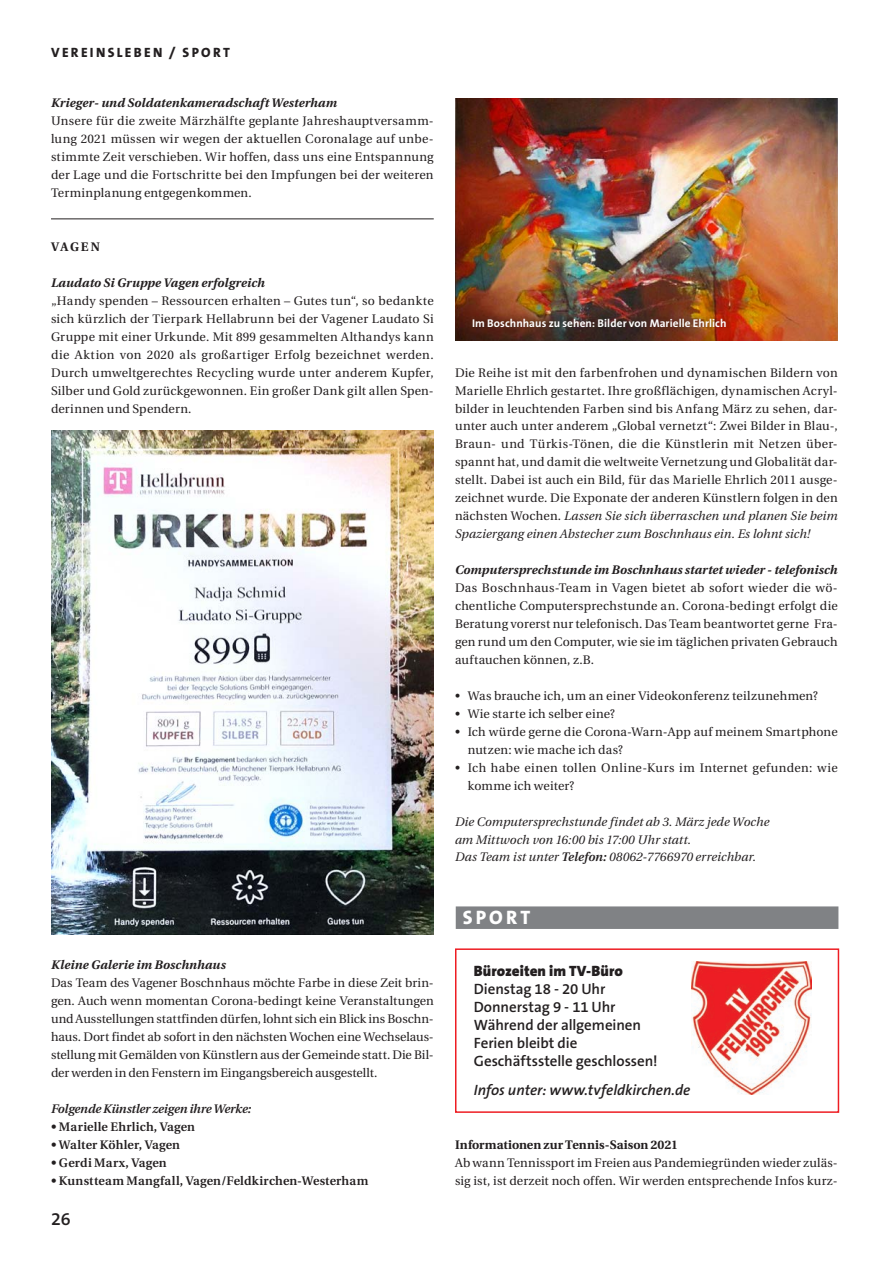
<style>
.page{position:relative;width:893px;height:1263px;background:#fff}
.page>*{position:absolute;margin:0;border:0;box-sizing:border-box;transform-origin:0 0}
.t1{font:800 19.5px "The Sans B W8";letter-spacing:.16em;color:#fff}
.t2{font:600 18px "The Sans B W6";color:#231f20}
.t3{font:600 15px/18px "The Sans B W6";letter-spacing:-.005em;color:#231f20}
.t4{font:italic 600 15px "The Sans B W6";letter-spacing:-.005em;color:#231f20}
.t5{font:900 15px "The Sans B W9";letter-spacing:.005em;color:#231f20}
.t6{font:800 13.5px "The Sans B W8";letter-spacing:.175em;color:#231f20}
.t7{font:12.3px/18px "Utopia";letter-spacing:.01em;color:#231f20;text-align:justify}
.t8{font:italic 700 12.3px "Utopia";letter-spacing:.01em;color:#231f20}
.t9{font:italic 12.3px/18px "Utopia";letter-spacing:.005em;color:#231f20}
.t10{font:600 12.3px "Utopia";letter-spacing:.01em;color:#231f20}
.t11{font:700 12.3px "Utopia";letter-spacing:.005em;color:#231f20}
.t12{font:italic 600 12.3px "Utopia";letter-spacing:-.01em;color:#231f20}
.t13{font:700 11.25px "The Sans B W7";letter-spacing:.01em;color:#fff}
.s1{font-style:italic}
.s2{font-weight:600}
</style>
<div class="page">
<div style="left:456px;top:906px;width:382px;height:23px;background:#808285"></div>
<img style="left:692px;top:962px;width:120px;height:133px">
<div style="left:455px;top:948px;width:384px;height:165px;border:2px solid #ee1d23"></div>
<hr style="left:51px;top:218px;width:383px;height:1px;background:#231f20">
<img style="left:51px;top:430px;width:383px;height:505px">
<img style="left:455px;top:99px;width:383px;height:242px">
<div style="left:465px;top:311px;width:269px;height:24px;background:#231f20;opacity:.75"></div>
<p class="t6" style="left:51px;top:44px;width:180px">VEREINSLEBEN / SPORT</p>
<p class="t8" style="left:51px;top:96px;width:287px">Krieger- und Soldatenkameradschaft Westerham</p>
<p class="t7" style="left:51px;top:112px;width:384px">Unsere für die zweite Märzhälfte geplante Jahreshauptversamm&shy;lung 2021 müssen wir wegen der aktuellen Coronalage auf unbe&shy;stimmte Zeit verschieben. Wir hoffen, dass uns eine Entspannung der Lage und die Fortschritte bei den Impfungen bei der weiteren Terminplanung entgegenkommen.</p>
<p class="t11" style="left:51px;top:240px;width:50px">VAGEN</p>
<p class="t8" style="left:51px;top:276px;width:216px">Laudato Si Gruppe Vagen erfolgreich</p>
<p class="t7" style="left:51px;top:292px;width:384px">„Handy spenden – Ressourcen erhalten – Gutes tun“, so bedankte sich kürzlich der Tierpark Hellabrunn bei der Vagener Laudato Si Gruppe mit einer Urkunde. Mit 899 gesammelten Althandys kann die Aktion von 2020 als großartiger Erfolg bezeichnet werden.<br>Durch umweltgerechtes Recycling wurde unter anderem Kupfer, Silber und Gold zurückgewonnen. Ein großer Dank gilt allen Spen&shy;derinnen und Spendern.</p>
<p class="t8" style="left:51px;top:958px;width:176px">Kleine Galerie im Boschnhaus</p>
<p class="t7" style="left:51px;top:974px;width:384px">Das Team des Vagener Boschnhaus möchte Farbe in diese Zeit brin&shy;gen. Auch wenn momentan Corona-bedingt keine Veranstaltungen und Ausstellungen stattfinden dürfen, lohnt sich ein Blick ins Boschn&shy;haus. Dort findet ab sofort in den nächsten Wochen eine Wechselaus&shy;stellung mit Gemälden von Künstlern aus der Gemeinde statt. Die Bil&shy;der werden in den Fenstern im Eingangsbereich ausgestellt.</p>
<p class="t12" style="left:51px;top:1102px;width:202px">Folgende Künstler zeigen ihre Werke:</p>
<p class="t10" style="left:51px;top:1120px;width:146px">• Marielle Ehrlich, Vagen</p>
<p class="t10" style="left:51px;top:1138px;width:131px">• Walter Köhler, Vagen</p>
<p class="t10" style="left:51px;top:1156px;width:117px">• Gerdi Marx, Vagen</p>
<p class="t10" style="left:51px;top:1173px;width:319px">• Kunstteam Mangfall, Vagen/Feldkirchen-Westerham</p>
<h2 class="t2" style="left:51px;top:1207px;width:21px">26</h2>
<p class="t13" style="left:472px;top:316px;width:256px">Im Boschnhaus zu sehen: Bilder von Marielle Ehrlich</p>
<p class="t7" style="left:455px;top:364px;width:384px">Die Reihe ist mit den farbenfrohen und dynamischen Bildern von Marielle Ehrlich gestartet. Ihre großflächigen, dynamischen Acryl&shy;bilder in leuchtenden Farben sind bis Anfang März zu sehen, dar&shy;unter auch unter anderem „Global vernetzt“: Zwei Bilder in Blau-, Braun- und Türkis-Tönen, die die Künstlerin mit Netzen über&shy;spannt hat, und damit die weltweite Vernetzung und Globalität dar&shy;stellt. Dabei ist auch ein Bild, für das Marielle Ehrlich 2011 ausge&shy;zeichnet wurde. Die Exponate der anderen Künstlern folgen in den nächsten Wochen. <span class="s1">Lassen Sie sich überraschen und planen Sie beim Spaziergang einen Abstecher zum Boschnhaus ein. Es lohnt sich!</span></p>
<p class="t8" style="left:455px;top:563px;width:384px">Computersprechstunde im Boschnhaus startet wieder - telefonisch</p>
<p class="t7" style="left:455px;top:579px;width:384px">Das Boschnhaus-Team in Vagen bietet ab sofort wieder die wö&shy;chentliche Computersprechstunde an. Corona-bedingt erfolgt die Beratung vorerst nur telefonisch. Das Team beantwortet gerne Fra&shy;gen rund um den Computer, wie sie im täglichen privaten Gebrauch auftauchen können, z.B.</p>
<p class="t7" style="left:455px;top:687px;width:364px">• Was brauche ich, um an einer Videokonferenz teilzunehmen?</p>
<p class="t7" style="left:455px;top:705px;width:161px">• Wie starte ich selber eine?</p>
<p class="t7" style="left:468px;top:723px;width:371px;text-indent:-13px">• Ich würde gerne die Corona-Warn-App auf meinem Smartphone nutzen: wie mache ich das?</p>
<p class="t7" style="left:468px;top:759px;width:371px;text-indent:-13px">• Ich habe einen tollen Online-Kurs im Internet gefunden: wie komme ich weiter?</p>
<p class="t9" style="left:455px;top:813px;width:316px">Die Computersprechstunde findet ab 3. März jede Woche am Mittwoch von 16:00 bis 17:00 Uhr statt.<br>Das Team ist unter <span class="s2">Telefon:</span> 08062-7766970 erreichbar.</p>
<h1 class="t1" style="left:463px;top:905px;width:69px">SPORT</h1>
<p class="t5" style="left:474px;top:962px;width:151px">Bürozeiten im TV-Büro</p>
<p class="t3" style="left:474px;top:980px;width:185px">Dienstag 18 - 20 Uhr<br>Donnerstag 9 - 11 Uhr<br>Während der allgemeinen<br>Ferien bleibt die<br>Geschäftsstelle geschlossen!</p>
<p class="t4" style="left:474px;top:1080px;width:218px">Infos unter: www.tvfeldkirchen.de</p>
<p class="t11" style="left:455px;top:1137px;width:224px">Informationen zur Tennis-Saison 2021</p>
<p class="t7" style="left:455px;top:1154px;width:384px">Ab wann Tennissport im Freien aus Pandemiegründen wieder zuläs&shy;sig ist, ist derzeit noch offen. Wir werden entsprechende Infos kurz-</p>
</div>
